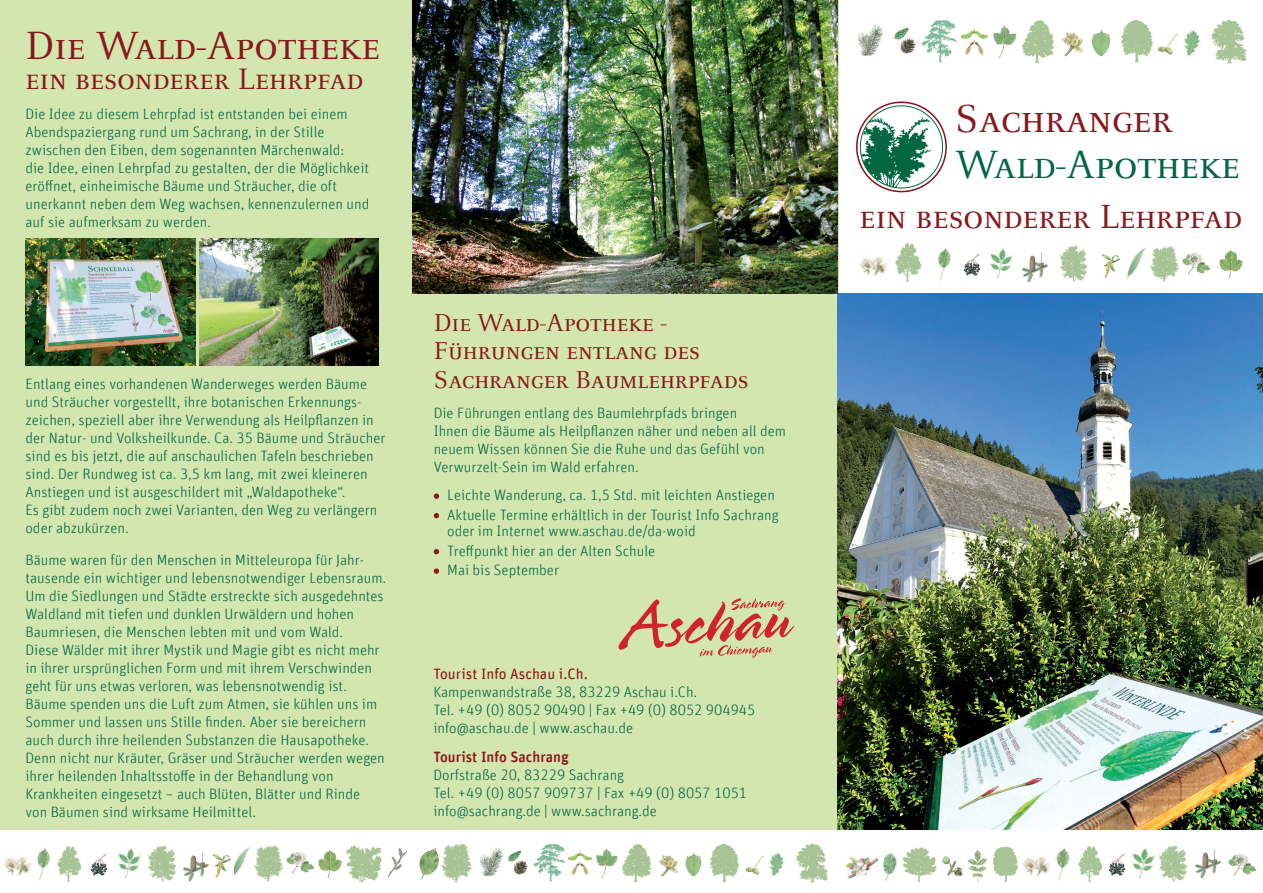
<style>
.page{position:relative;width:1263px;height:893px;background:#fff}
.page>*{position:absolute;margin:0;border:0;box-sizing:border-box;transform-origin:0 0}
.t1{font:43.5px "Celeste Caps";color:#88181b}
.t2{font:43.5px "Celeste Caps";color:#026642}
.t3{font:37.05px "Celeste Caps";color:#88181b}
.t4{font:32.7px "Celeste Caps";color:#88181b}
.t5{font:27px/28.5px "Celeste Caps";color:#88181b}
.t6{font:300 15px/18px "Unit Rounded Offc";color:#026642}
.t7{font:15px "Unit Rounded Offc";color:#88181b}
.t8{font:500 15px "Unit Rounded Offc";color:#88181b}
</style>
<div class="page">
<div style="left:0;top:0;width:838px;height:830px;background:#d3e6b0"></div>
<img style="left:838px;top:294px;width:425px;height:535px">
<svg style="left:434px;top:493px;width:5px;height:6px"></svg>
<svg style="left:434px;top:513px;width:5px;height:5px"></svg>
<svg style="left:434px;top:549px;width:5px;height:5px"></svg>
<svg style="left:434px;top:568px;width:5px;height:6px"></svg>
<div style="left:856px;top:101px;width:91px;height:91px;border:2px solid #88181b;border-radius:50%"></div>
<img style="left:860px;top:111px;width:76px;height:77px">
<div style="left:860px;top:106px;width:83px;height:82px;border:1px solid #026642;border-radius:50%"></div>
<img style="left:412px;top:0;width:426px;height:294px">
<img style="left:26px;top:239px;width:169px;height:127px">
<img style="left:199px;top:239px;width:179px;height:127px">
<img style="left:858px;top:24px;width:25px;height:32px">
<img style="left:893px;top:28px;width:23px;height:26px">
<img style="left:921px;top:20px;width:36px;height:42px">
<img style="left:961px;top:27px;width:27px;height:28px">
<img style="left:993px;top:26px;width:23px;height:33px">
<img style="left:1022px;top:20px;width:32px;height:43px">
<img style="left:1157px;top:34px;width:21px;height:21px">
<img style="left:1184px;top:30px;width:16px;height:27px">
<img style="left:1211px;top:19px;width:36px;height:44px">
<img style="left:1062px;top:32px;width:21px;height:25px">
<img style="left:1091px;top:29px;width:19px;height:28px">
<img style="left:1121px;top:19px;width:32px;height:44px">
<img style="left:1228px;top:854px;width:28px;height:22px">
<img style="left:1195px;top:850px;width:26px;height:28px">
<img style="left:1159px;top:846px;width:28px;height:36px">
<img style="left:1109px;top:854px;width:17px;height:22px">
<img style="left:1132px;top:848px;width:23px;height:31px">
<svg style="left:1023px;top:857px;width:27px;height:19px"></svg>
<img style="left:1056px;top:848px;width:14px;height:33px">
<img style="left:1078px;top:846px;width:24px;height:36px">
<img style="left:967px;top:850px;width:20px;height:32px">
<img style="left:993px;top:846px;width:25px;height:36px">
<img style="left:942px;top:856px;width:21px;height:21px">
<img style="left:883px;top:852px;width:14px;height:30px">
<img style="left:845px;top:857px;width:34px;height:22px">
<img style="left:902px;top:847px;width:35px;height:35px">
<img style="left:387px;top:848px;width:21px;height:29px">
<img style="left:419px;top:848px;width:20px;height:31px">
<img style="left:441px;top:843px;width:31px;height:39px">
<img style="left:286px;top:852px;width:28px;height:22px">
<img style="left:318px;top:850px;width:24px;height:27px">
<img style="left:346px;top:845px;width:36px;height:37px">
<img style="left:234px;top:847px;width:16px;height:28px">
<img style="left:213px;top:854px;width:18px;height:23px">
<img style="left:253px;top:845px;width:30px;height:37px">
<img style="left:183px;top:853px;width:26px;height:28px">
<img style="left:148px;top:846px;width:28px;height:36px">
<img style="left:91px;top:854px;width:17px;height:22px">
<img style="left:118px;top:848px;width:23px;height:31px">
<svg style="left:4px;top:857px;width:27px;height:19px"></svg>
<img style="left:36px;top:848px;width:15px;height:33px">
<img style="left:57px;top:846px;width:25px;height:36px">
<img style="left:480px;top:847px;width:23px;height:29px">
<img style="left:507px;top:851px;width:20px;height:23px">
<img style="left:533px;top:844px;width:32px;height:38px">
<img style="left:567px;top:850px;width:26px;height:25px">
<img style="left:596px;top:849px;width:21px;height:30px">
<img style="left:622px;top:844px;width:30px;height:38px">
<img style="left:745px;top:855px;width:19px;height:20px">
<img style="left:769px;top:852px;width:15px;height:25px">
<img style="left:796px;top:843px;width:32px;height:40px">
<img style="left:658px;top:855px;width:20px;height:22px">
<img style="left:685px;top:852px;width:17px;height:25px">
<img style="left:710px;top:843px;width:29px;height:39px">
<img style="left:1182px;top:253px;width:28px;height:21px">
<img style="left:1219px;top:250px;width:24px;height:27px">
<img style="left:1126px;top:247px;width:20px;height:32px">
<img style="left:1102px;top:254px;width:18px;height:24px">
<img style="left:1150px;top:246px;width:29px;height:36px">
<img style="left:1022px;top:253px;width:26px;height:28px">
<img style="left:1060px;top:246px;width:28px;height:36px">
<img style="left:964px;top:254px;width:17px;height:22px">
<img style="left:990px;top:248px;width:23px;height:31px">
<img style="left:860px;top:257px;width:27px;height:20px">
<img style="left:937px;top:248px;width:14px;height:33px">
<img style="left:895px;top:243px;width:26px;height:39px">
<svg style="left:618px;top:598px;width:177px;height:60px"></svg>
<h1 class="t1" style="left:26px;top:24px;width:356px">Die Wald-Apotheke</h1>
<h3 class="t4" style="left:26px;top:63px;width:339px">ein besonderer Lehrpfad</h3>
<p class="t6" style="left:26px;top:105px;width:345px">Die Idee zu diesem Lehrpfad ist entstanden bei einem Abendspaziergang rund um Sachrang, in der Stille zwischen den Eiben, dem sogenannten Märchenwald:<br>die Idee, einen Lehrpfad zu gestalten, der die Möglichkeit eröffnet, einheimische Bäume und Sträucher, die oft unerkannt neben dem Weg wachsen, kennenzulernen und auf sie aufmerksam zu werden.</p>
<p class="t6" style="left:26px;top:375px;width:362px">Entlang eines vorhandenen Wanderweges werden Bäume und Sträucher vorgestellt, ihre botanischen Erkennungs&shy;zeichen, speziell aber ihre Verwendung als Heilpflanzen in der Natur- und Volksheilkunde. Ca. 35 Bäume und Sträucher sind es bis jetzt, die auf anschaulichen Tafeln beschrieben sind. Der Rundweg ist ca. 3,5 km lang, mit zwei kleineren Anstiegen und ist ausgeschildert mit „Waldapotheke“.<br>Es gibt zudem noch zwei Varianten, den Weg zu verlängern oder abzukürzen.</p>
<p class="t6" style="left:26px;top:551px;width:362px">Bäume waren für den Menschen in Mitteleuropa für Jahr&shy;tausende ein wichtiger und lebensnotwendiger Lebensraum.<br>Um die Siedlungen und Städte erstreckte sich ausgedehntes Waldland mit tiefen und dunklen Urwäldern und hohen Baumriesen, die Menschen lebten mit und vom Wald.<br>Diese Wälder mit ihrer Mystik und Magie gibt es nicht mehr in ihrer ursprünglichen Form und mit ihrem Verschwinden geht für uns etwas verloren, was lebensnotwendig ist.<br>Bäume spenden uns die Luft zum Atmen, sie kühlen uns im Sommer und lassen uns Stille finden. Aber sie bereichern auch durch ihre heilenden Substanzen die Hausapotheke.<br>Denn nicht nur Kräuter, Gräser und Sträucher werden wegen ihrer heilenden Inhaltsstoffe in der Behandlung von Krankheiten eingesetzt – auch Blüten, Blätter und Rinde<br>von Bäumen sind wirksame Heilmittel.</p>
<h3 class="t5" style="left:434px;top:309px;width:316px">Die Wald-Apotheke -<br>Führungen entlang des<br>Sachranger Baumlehrpfads</h3>
<p class="t6" style="left:434px;top:404px;width:354px">Die Führungen entlang des Baumlehrpfads bringen<br>Ihnen die Bäume als Heilpflanzen näher und neben all dem neuem Wissen können Sie die Ruhe und das Gefühl von Verwurzelt-Sein im Wald erfahren.</p>
<p class="t6" style="left:447px;top:486px;width:333px;line-height:19.5px">Leichte Wanderung, ca. 1,5 Std. mit leichten Anstiegen<br>Aktuelle Termine erhältlich in der Tourist Info Sachrang</p>
<p class="t6" style="left:447px;top:522px;width:250px;line-height:19.5px">oder im Internet www.aschau.de/da-woid<br>Treffpunkt hier an der Alten Schule<br>Mai bis September</p>
<p class="t7" style="left:433px;top:665px;width:156px">Tourist Info Aschau i.Ch.</p>
<p class="t6" style="left:433px;top:683px;width:324px">Kampenwandstraße 38, 83229 Aschau i.Ch.<br>Tel. +49 (0) 8052 90490 | Fax +49 (0) 8052 904945 info@aschau.de | www.aschau.de</p>
<p class="t8" style="left:433px;top:748px;width:137px">Tourist Info Sachrang</p>
<p class="t6" style="left:433px;top:766px;width:315px">Dorfstraße 20, 83229 Sachrang<br>Tel. +49 (0) 8057 909737 | Fax +49 (0) 8057 1051 info@sachrang.de | www.sachrang.de</p>
<h1 class="t1" style="left:955px;top:97px;width:219px">Sachranger</h1>
<h1 class="t2" style="left:955px;top:143px;width:286px">Wald-Apotheke</h1>
<h2 class="t3" style="left:859px;top:197px;width:384px">ein besonderer Lehrpfad</h2>
</div>
